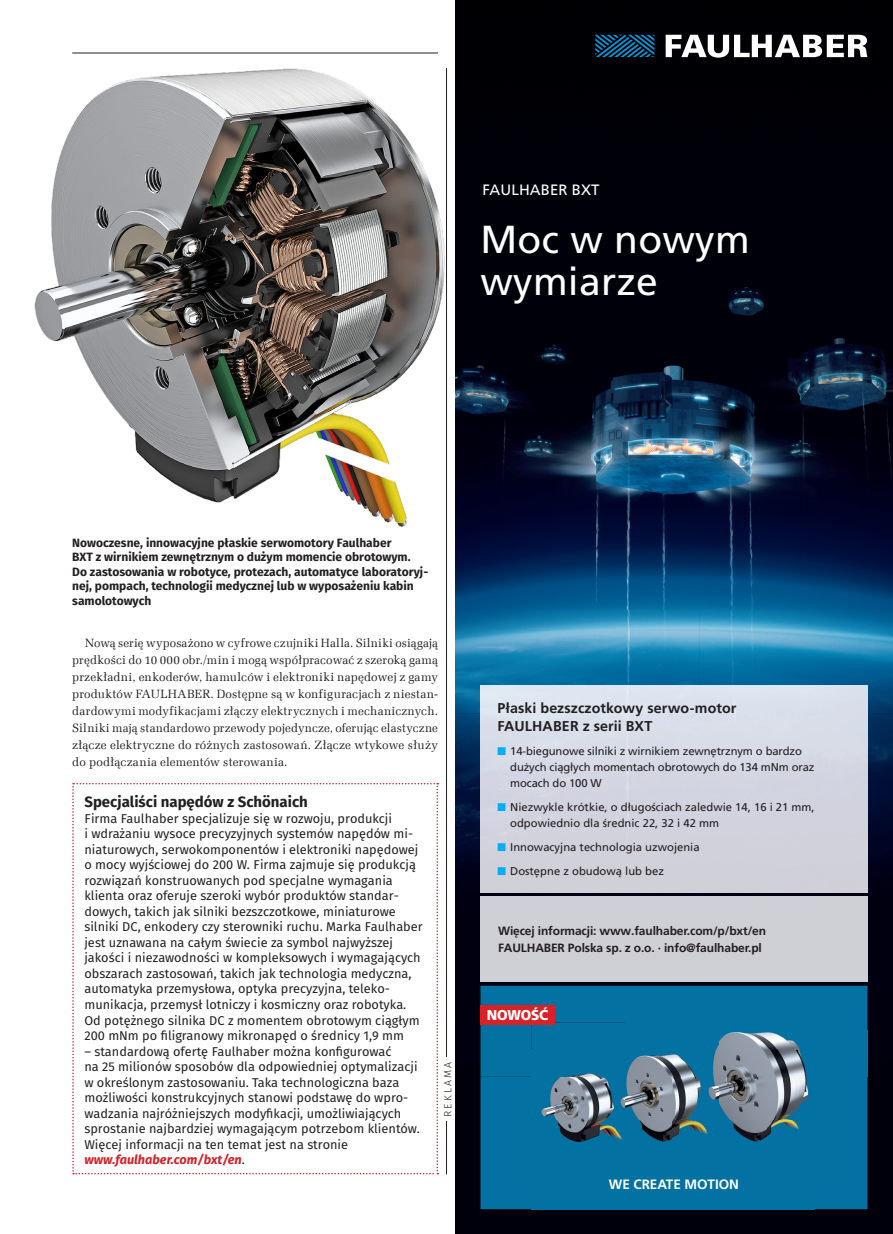
<style>
.page{position:relative;width:893px;height:1234px;background:#fff}
.page>*{position:absolute;margin:0;border:0;box-sizing:border-box;transform-origin:0 0}
.t1{font:39px/42px "Frutiger LT Pro";letter-spacing:.005em;color:#fff}
._7_tabela_trec{font:700 15px "Fira Sans";color:#231f20}
.t2{font:15px "Frutiger LT Pro";letter-spacing:.005em;color:#fff}
.t3{font:700 14.25px/18px "Frutiger LT Pro";letter-spacing:.01em;color:#231f20}
.t4{font:900 14.25px "Frutiger LT Pro";letter-spacing:-.015em;color:#fff;scale:.95 1}
.t5{font:700 13.5px "Frutiger LT Pro";letter-spacing:-.005em;color:#fff}
._7_tabela_trec-2{font:12.75px/15.6px "Fira Sans";color:#231f20}
._7_tabela_trec-3{font:italic 700 12.75px "Fira Sans";color:#d1232a}
._1_Body{font:12px/17px "Zapf Ellipt EU";letter-spacing:.015em;color:#231f20;text-align:justify}
._4_Podpis{font:700 12px/14.4px "Fira Sans";color:#231f20}
.t6{font:700 12px/16.5px "Frutiger LT Pro";letter-spacing:-.01em;color:#231f20}
.t7{font:11.25px/15.8px "Frutiger LT Pro";color:#231f20}
.t8{font:300 10.5px "Fira Sans";letter-spacing:.2em;color:#231f20}
.s1{font-weight:400;font-style:normal;color:#231f20}
.s2{color:#00aeef}
</style>
<div class="page">
<hr style="left:446px;top:68px;width:1px;height:1106px;background:#231f20">
<div style="left:438px;top:1057px;width:17px;height:63px;background:#fff"></div>
<hr style="left:72px;top:53px;width:366px;height:1px;background:#231f20">
<img style="left:34px;top:68px;width:411px;height:459px">
<div style="left:455px;top:0;width:438px;height:1233px;background:#00000d"></div>
<img style="left:455px;top:1px;width:438px;height:712px">
<img style="left:455px;top:713px;width:38px;height:269px">
<img style="left:855px;top:713px;width:38px;height:362px">
<img style="left:493px;top:891px;width:362px;height:3px">
<img style="left:493px;top:981px;width:362px;height:1px">
<div style="left:480px;top:1075px;width:387px;height:133px;background:#0371a1"></div>
<div style="left:480px;top:985px;width:97px;height:90px;background:#0371a1"></div>
<div style="left:577px;top:985px;width:290px;height:45px;background:#0371a1"></div>
<div style="left:814px;top:1030px;width:53px;height:45px;background:#0371a1"></div>
<img style="left:480px;top:685px;width:387px;height:206px">
<div style="left:480px;top:896px;width:387px;height:85px;background:#cfcfd6"></div>
<div style="left:480px;top:1004px;width:75px;height:19px;background:#da2128"></div>
<img style="left:531px;top:1022px;width:283px;height:186px">
<svg style="left:531px;top:1022px;width:24px;height:1px"></svg>
<svg style="left:595px;top:35px;width:59px;height:22px"></svg>
<svg style="left:666px;top:35px;width:201px;height:23px"></svg>
<svg style="left:72px;top:782px;width:366px;height:392px"></svg>
<p class="t2" style="left:483px;top:181px;width:119px">FAULHABER BXT</p>
<p class="t1" style="left:480px;top:218px;width:271px">Moc w nowym wymiarze</p>
<p class="_4_Podpis" style="left:72px;top:534px;width:357px">Nowoczesne, innowacyjne płaskie serwomotory Faulhaber<br>BXT z wirnikiem zewnętrznym o dużym momencie obrotowym.<br>Do zastosowania w robotyce, protezach, automatyce laboratoryj&shy;nej, pompach, technologii medycznej lub w wyposażeniu kabin samolotowych</p>
<p class="_1_Body" style="left:72px;top:634px;width:367px;text-indent:13px">Nową serię wyposażono w cyfrowe czujniki Halla. Silniki osiągają prędkości do 10 000 obr./min i mogą współpracować z szeroką gamą przekładni, enkoderów, hamulców i elektroniki napędowej z gamy produktów FAULHABER. Dostępne są w konfiguracjach z niestan&shy;dardowymi modyfikacjami złączy elektrycznych i mechanicznych.<br>Silniki mają standardowo przewody pojedyncze, oferując elastyczne złącze elektryczne do różnych zastosowań. Złącze wtykowe służy do podłączania elementów sterowania.</p>
<p class="_7_tabela_trec" style="left:84px;top:789px;width:225px">Specjaliści napędów z Schönaich</p>
<p class="_7_tabela_trec-2" style="left:84px;top:809px;width:340px">Firma Faulhaber specjalizuje się w rozwoju, produkcji<br>i wdrażaniu wysoce precyzyjnych systemów napędów mi&shy;niaturowych, serwokomponentów i elektroniki napędowej o mocy wyjściowej do 200 W. Firma zajmuje się produkcją rozwiązań konstruowanych pod specjalne wymagania klienta oraz oferuje szeroki wybór produktów standar&shy;dowych, takich jak silniki bezszczotkowe, miniaturowe silniki DC, enkodery czy sterowniki ruchu. Marka Faulhaber jest uznawana na całym świecie za symbol najwyższej jakości i niezawodności w kompleksowych i wymagających obszarach zastosowań, takich jak technologia medyczna, automatyka przemysłowa, optyka precyzyjna, teleko&shy;munikacja, przemysł lotniczy i kosmiczny oraz robotyka.<br>Od potężnego silnika DC z momentem obrotowym ciągłym 200 mNm po filigranowy mikronapęd o średnicy 1,9 mm</p>
<p class="_7_tabela_trec-2" style="left:84px;top:1042px;width:337px">– standardową ofertę Faulhaber można konfigurować<br>na 25 milionów sposobów dla odpowiedniej optymalizacji w określonym zastosowaniu. Taka technologiczna baza możliwości konstrukcyjnych stanowi podstawę do wpro&shy;wadzania najróżniejszych modyfikacji, umożliwiających sprostanie najbardziej wymagającym potrzebom klientów.<br>Więcej informacji na ten temat jest na stronie</p>
<p class="_7_tabela_trec-3" style="left:84px;top:1148px;width:162px">www.faulhaber.com/bxt/en<span class="s1">.</span></p>
<p class="t8" style="left:440px;top:1116px;width:56px;rotate:-90deg">REKLAMA</p>
<p class="t3" style="left:497px;top:698px;width:240px">Płaski bezszczotkowy serwo-motor<br>FAULHABER z serii BXT</p>
<p class="t7" style="left:510px;top:743px;width:306px;text-indent:-13px"><span class="s2">■</span> 14-biegunowe silniki z wirnikiem zewnętrznym o bardzo dużych ciągłych momentach obrotowych do 134 mNm oraz mocach do 100 W</p>
<p class="t7" style="left:510px;top:798px;width:306px;text-indent:-13px"><span class="s2">■</span> Niezwykle krótkie, o długościach zaledwie 14, 16 i 21 mm, odpowiednio dla średnic 22, 32 i 42 mm</p>
<p class="t7" style="left:497px;top:838px;width:204px"><span class="s2">■</span> Innowacyjna technologia uzwojenia</p>
<p class="t7" style="left:497px;top:863px;width:168px"><span class="s2">■</span> Dostępne z obudową lub bez</p>
<p class="t6" style="left:498px;top:922px;width:270px">Więcej informacji: www.faulhaber.com/p/bxt/en<br>FAULHABER Polska sp. z o.o. · info@faulhaber.pl</p>
<p class="t4" style="left:487px;top:1006px;width:66px">NOWOŚĆ</p>
<p class="t5" style="left:609px;top:1175px;width:131px">WE CREATE MOTION</p>
</div>
